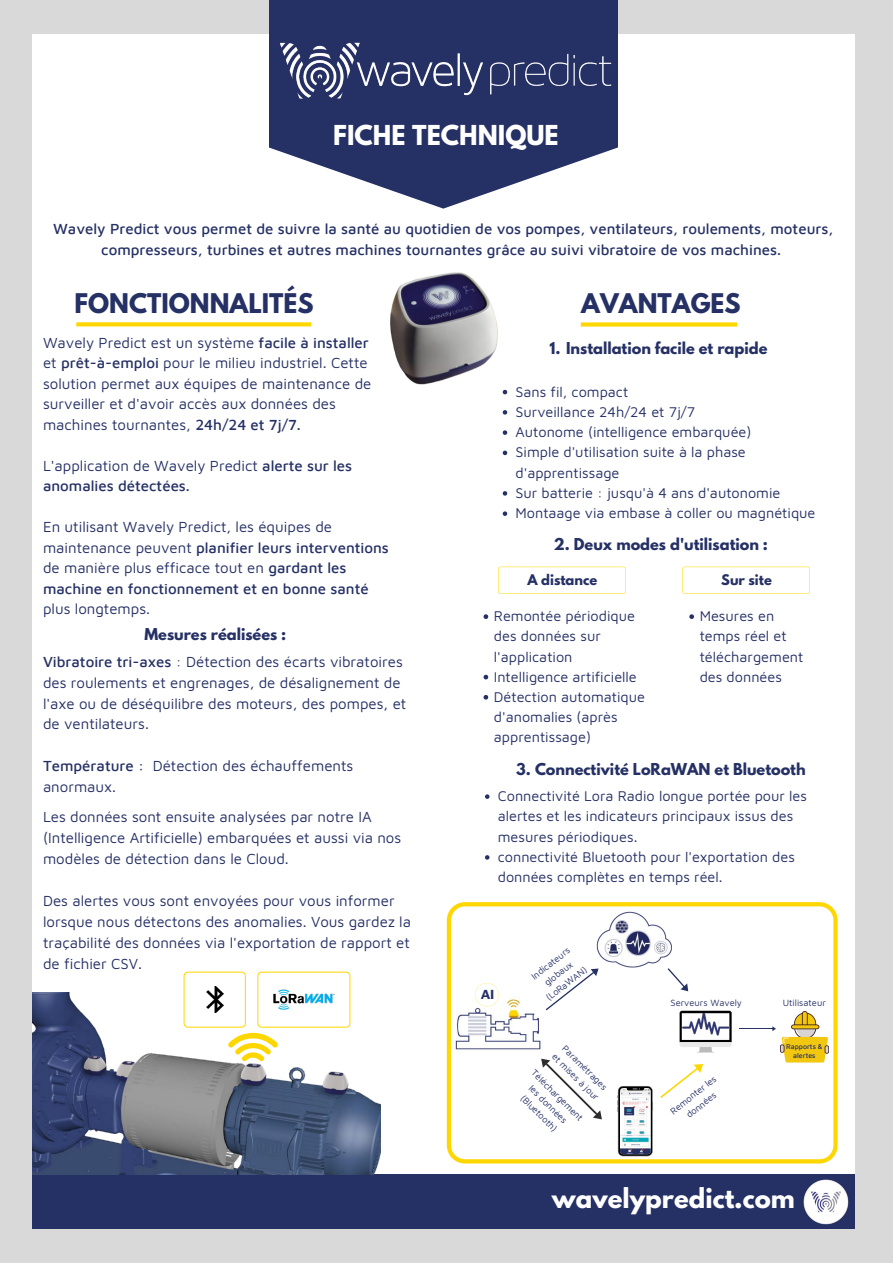
<style>
.page{position:relative;width:893px;height:1263px;background:#d9d9d9}
.page>*{position:absolute;margin:0;border:0;box-sizing:border-box;transform-origin:0 0}
.t1{font:700 24.38px "League Spartan";color:#fff}
.t2{font:700 24px "League Spartan";color:#253065}
.t3{font:15px/20.5px "Maven Pro";color:#253065}
.t4{font:500 15px/20.5px "Maven Pro";color:#253065}
.t5{font:700 14.55px "League Spartan";color:#253065}
.t6{font:14.48px/20.2px "Maven Pro";color:#253065}
.t7{font:700 13.88px "Maven Pro";color:#253065}
.t8{font:700 13.05px "League Spartan";color:#253065}
.t9{font:9.3px "Maven Pro";color:#253065}
.t10{font:9.23px/12.9px "Maven Pro";color:#253065;text-align:center}
.t11{font:500 7.05px/9.8px "Maven Pro";color:#253065;text-align:center}
.s1{font-weight:500}
.s2{font-weight:400}
</style>
<div class="page">
<div style="left:32px;top:35px;width:822px;height:1194px;background:#fff"></div>
<div style="left:32px;top:1174px;width:823px;height:55px;background:#253065"></div>
<img style="left:390px;top:272px;width:118px;height:121px">
<svg style="left:76px;top:322px;width:235px;height:4px"></svg>
<img style="left:804px;top:1179px;width:44px;height:45px">
<svg style="left:270px;top:128px;width:347px;height:81px;fill:#253065"></svg>
<div style="left:270px;top:0;width:347px;height:17px;background:#253065"></div>
<img style="left:260px;top:17px;width:366px;height:111px">
<svg style="left:581px;top:322px;width:156px;height:5px"></svg>
<img style="left:32px;top:993px;width:348px;height:182px">
<svg style="left:498px;top:567px;width:127px;height:27px"></svg>
<svg style="left:447px;top:902px;width:390px;height:261px"></svg>
<img style="left:595px;top:907px;width:81px;height:65px">
<svg style="left:679px;top:1011px;width:52px;height:41px"></svg>
<img style="left:682px;top:1013px;width:47px;height:27px">
<svg style="left:617px;top:1086px;width:36px;height:70px"></svg>
<svg style="left:546px;top:965px;width:55px;height:45px"></svg>
<svg style="left:660px;top:1060px;width:46px;height:38px"></svg>
<svg style="left:537px;top:1055px;width:68px;height:68px"></svg>
<svg style="left:475px;top:983px;width:24px;height:23px"></svg>
<hr style="left:739px;top:1028px;width:34px;height:1px;background:#253065">
<svg style="left:772px;top:1011px;width:57px;height:51px"></svg>
<svg style="left:667px;top:968px;width:24px;height:26px"></svg>
<svg style="left:183px;top:971px;width:167px;height:98px"></svg>
<svg style="left:483px;top:614px;width:5px;height:5px"></svg>
<svg style="left:483px;top:675px;width:5px;height:4px"></svg>
<svg style="left:483px;top:695px;width:5px;height:4px"></svg>
<svg style="left:689px;top:614px;width:5px;height:5px"></svg>
<svg style="left:503px;top:390px;width:4px;height:4px"></svg>
<svg style="left:503px;top:410px;width:4px;height:5px"></svg>
<svg style="left:503px;top:430px;width:4px;height:5px"></svg>
<svg style="left:503px;top:451px;width:4px;height:4px"></svg>
<svg style="left:503px;top:491px;width:4px;height:5px"></svg>
<svg style="left:503px;top:511px;width:4px;height:5px"></svg>
<svg style="left:485px;top:794px;width:4px;height:5px"></svg>
<svg style="left:485px;top:855px;width:4px;height:5px"></svg>
<svg style="left:682px;top:567px;width:128px;height:27px"></svg>
<h1 class="t1" style="left:333px;top:123px;width:227px">FICHE TECHNIQUE</h1>
<p class="t4" style="left:53px;top:218px;width:782px;text-align:center">Wavely Predict vous permet de suivre la santé au quotidien de vos pompes, ventilateurs, roulements, moteurs, compresseurs, turbines et autres machines tournantes grâce au suivi vibratoire de vos machines.</p>
<h2 class="t2" style="left:74px;top:291px;width:241px">FONCTIONNALITÉS</h2>
<p class="t3" style="left:43px;top:332px;width:330px">Wavely Predict est un système <span class="s1">facile à installer </span>et <span class="s1">prêt-à-emploi</span> pour le milieu industriel. Cette solution permet aux équipes de maintenance de surveiller et d'avoir accès aux données des machines tournantes, <span class="s1">24h/24 et 7j/7.</span></p>
<p class="t4" style="left:43px;top:455px;width:311px"><span class="s2">L'application de Wavely Predict</span> alerte sur les anomalies détectées.</p>
<p class="t3" style="left:43px;top:516px;width:347px">En utilisant Wavely Predict, les équipes de maintenance peuvent <span class="s1">planifier leurs interventions </span>de manière plus efficace tout en <span class="s1">gardant les machine en fonctionnement et en bonne santé</span></p>
<p class="t3" style="left:43px;top:598px;width:109px">plus longtemps.</p>
<p class="t5" style="left:144px;top:627px;width:143px">Mesures réalisées :</p>
<p class="t3" style="left:43px;top:651px;width:365px;line-height:20.9px"><span class="s1">Vibratoire tri-axes</span> : Détection des écarts vibratoires des roulements et engrenages, de désalignement de l'axe ou de déséquilibre des moteurs, des pompes, et de ventilateurs.</p>
<p class="t3" style="left:43px;top:755px;width:312px;line-height:20.9px"><span class="s1">Température :</span> Détection des échauffements anormaux.</p>
<p class="t3" style="left:43px;top:806px;width:360px;line-height:21px">Les données sont ensuite analysées par notre IA (Intelligence Artificielle) embarquées et aussi via nos modèles de détection dans le Cloud.</p>
<p class="t3" style="left:43px;top:890px;width:369px;line-height:21px">Des alertes vous sont envoyées pour vous informer lorsque nous détectons des anomalies. Vous gardez la traçabilité des données via l'exportation de rapport et de fichier CSV.</p>
<h2 class="t2" style="left:581px;top:291px;width:161px">AVANTAGES</h2>
<p class="t5" style="left:549px;top:341px;width:219px">1. Installation facile et rapide</p>
<p class="t6" style="left:515px;top:381px;width:301px">Sans fil, compact<br>Surveillance 24h/24 et 7j/7<br>Autonome (intelligence embarquée)<br>Simple d'utilisation suite à la phase d'apprentissage<br>Sur batterie : jusqu'à 4 ans d'autonomie<br>Montaage via embase à coller ou magnétique</p>
<p class="t5" style="left:554px;top:537px;width:216px">2. Deux modes d'utilisation :</p>
<p class="t8" style="left:527px;top:573px;width:71px">A distance</p>
<p class="t8" style="left:721px;top:573px;width:52px">Sur site</p>
<p class="t6" style="left:494px;top:606px;width:153px">Remontée périodique des données sur l'application<br>Intelligence artificielle<br>Détection automatique d'anomalies (après apprentissage)</p>
<p class="t6" style="left:699px;top:606px;width:105px">Mesures en temps réel et téléchargement des données</p>
<p class="t5" style="left:516px;top:761px;width:291px">3. Connectivité LoRaWAN et Bluetooth</p>
<p class="t6" style="left:498px;top:785px;width:311px">Connectivité Lora Radio longue portée pour les alertes et les indicateurs principaux issus des mesures périodiques.<br>connectivité Bluetooth pour l'exportation des données complètes en temps réel.</p>
<p class="t7" style="left:481px;top:986px;width:15px">AI</p>
<p class="t10" style="left:527px;top:973px;width:51px;rotate:-38deg">Indicateurs globaux (LoRaWAN)</p>
<p class="t10" style="left:670px;top:996px;width:73px">Serveurs Wavely</p>
<p class="t10" style="left:567px;top:1041px;width:64px;text-align:left;rotate:45deg">Paramétrages et mises à jour</p>
<p class="t10" style="left:538px;top:1066px;width:70px;rotate:45deg">Téléchargement les données (Bluetooth)</p>
<p class="t10" style="left:667px;top:1106px;width:57px;rotate:-38deg">Remonter les données</p>
<p class="t9" style="left:783px;top:997px;width:45px">Utilisateur</p>
<p class="t11" style="left:786px;top:1041px;width:38px">Rapports &amp; alertes</p>
<h1 class="t1" style="left:552px;top:1186px;width:244px">wavelypredict.com</h1>
</div>
